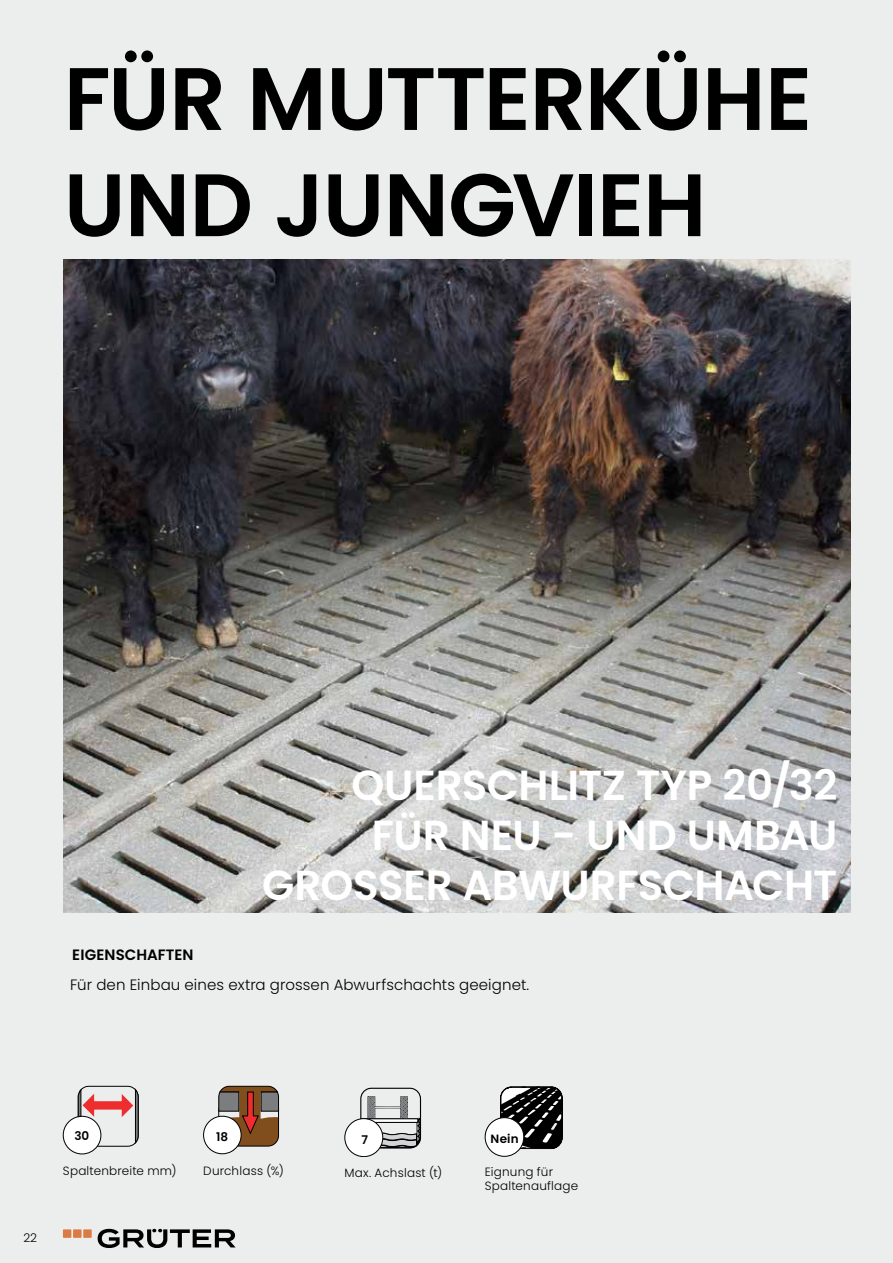
<style>
.page{position:relative;width:893px;height:1263px;background:#eceded}
.page>*{position:absolute;margin:0;border:0;box-sizing:border-box;transform-origin:0 0}
.t1{font:600 88.5px/106.2px "Poppins";letter-spacing:-.01em;color:#000}
.t2{font:600 42px/50.4px "Poppins";letter-spacing:-.01em;color:#fff;text-align:right}
.t3{font:300 15px "Poppins";letter-spacing:.01em;color:#000}
.t4{font:600 15px "Poppins";letter-spacing:.01em;color:#000}
.t5{font:300 12px/14.4px "Poppins";letter-spacing:.015em;color:#000}
.t6{font:600 12px "Poppins";letter-spacing:.01em;color:#000}
</style>
<div class="page">
<svg style="left:98px;top:1229px;width:138px;height:19px;background:#7f7f7f"></svg>
<div style="left:83px;top:1229px;width:9px;height:9px;background:#da7a44"></div>
<div style="left:73px;top:1229px;width:9px;height:9px;background:#da7a44"></div>
<div style="left:63px;top:1229px;width:8px;height:9px;background:#da7a44"></div>
<svg style="left:203px;top:1086px;width:76px;height:68px"></svg>
<img style="left:64px;top:259px;width:786px;height:653px">
<svg style="left:485px;top:1087px;width:77px;height:70px"></svg>
<svg style="left:63px;top:1086px;width:76px;height:68px"></svg>
<svg style="left:360px;top:1088px;width:61px;height:61px;background:#b4b5b5"></svg>
<div style="left:345px;top:1118px;width:38px;height:38px;background:#fff;border-radius:50%"></div>
<div style="left:344px;top:1118px;width:39px;height:39px;border:1px solid #000;border-radius:50%"></div>
<h1 class="t1" style="left:64px;top:46px;width:750px">FÜR MUTTERKÜHE<br>UND JUNGVIEH</h1>
<h2 class="t2" style="left:262px;top:760px;width:577px">QUERSCHLITZ TYP 20/32<br>FÜR NEU - UND UMBAU<br>GROSSER ABWURFSCHACHT</h2>
<p class="t4" style="left:72px;top:946px;width:123px">EIGENSCHAFTEN</p>
<p class="t3" style="left:70px;top:975px;width:461px">Für den Einbau eines extra grossen Abwurfschachts geeignet.</p>
<p class="t5" style="left:23px;top:1230px;width:15px">22</p>
<p class="t6" style="left:74px;top:1129px;width:17px">30</p>
<p class="t5" style="left:63px;top:1163px;width:115px">Spaltenbreite mm)</p>
<p class="t6" style="left:216px;top:1130px;width:14px">18</p>
<p class="t6" style="left:361px;top:1133px;width:8px">7</p>
<p class="t6" style="left:491px;top:1131px;width:30px">Nein</p>
<p class="t5" style="left:203px;top:1164px;width:82px">Durchlass (%)</p>
<p class="t5" style="left:344px;top:1165px;width:99px">Max. Achslast (t)</p>
<p class="t5" style="left:485px;top:1164px;width:95px">Eignung für<br>Spaltenauflage</p>
</div>
